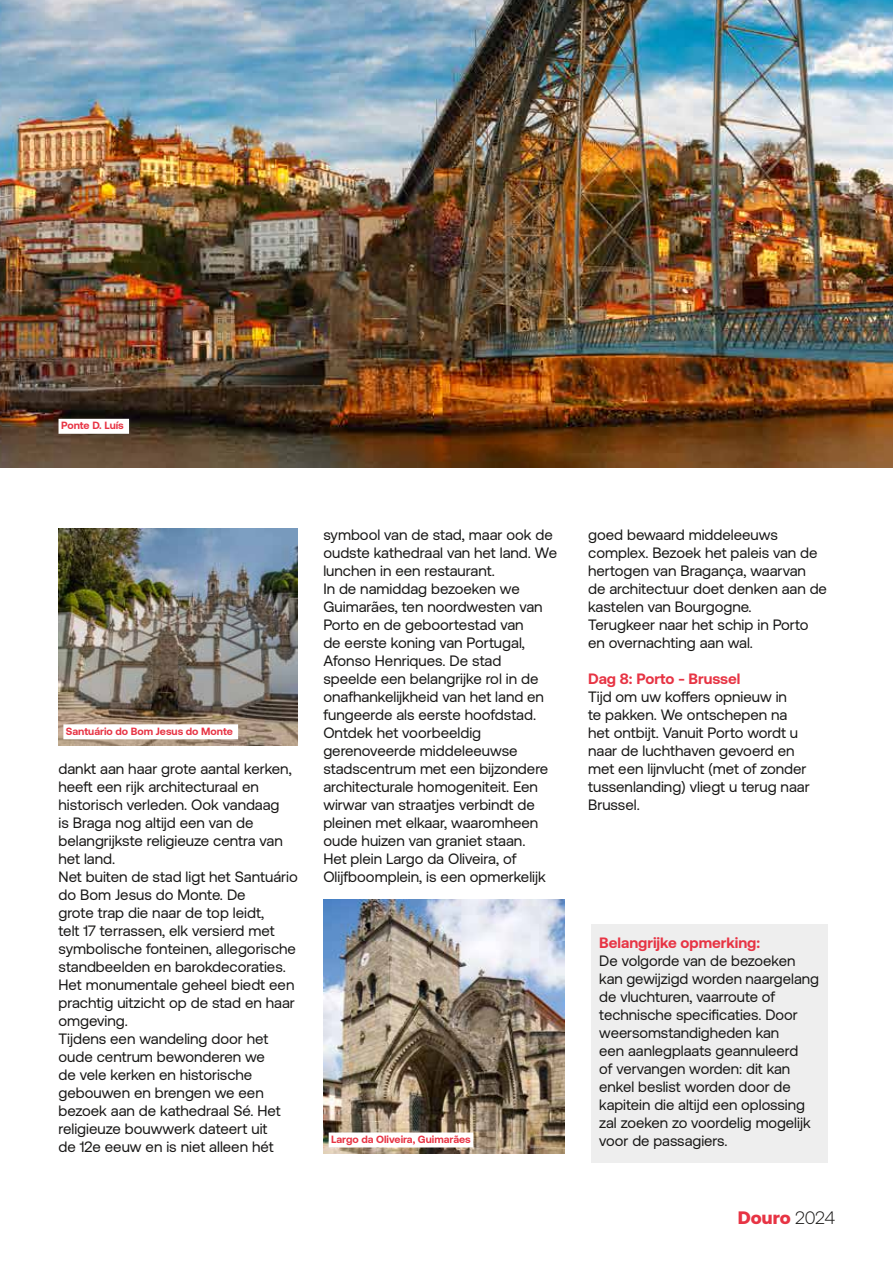
<style>
.page{position:relative;width:893px;height:1263px;background:#fff}
.page>*{position:absolute;margin:0;border:0;box-sizing:border-box;transform-origin:0 0}
.t1{font:900 18px "Aeonik";color:#e73444}
.t2{font:15px/18px "Aeonik";color:#181716}
.t3{font:700 15px "Aeonik";color:#e73444}
.t4{font:700 10.5px "Aeonik";color:#e73444}
.s1{font-weight:300;color:#181716}
</style>
<div class="page">
<div style="left:591px;top:924px;width:236px;height:238px;background:#eee"></div>
<img style="left:59px;top:528px;width:239px;height:218px">
<img style="left:324px;top:899px;width:241px;height:255px">
<div style="left:63px;top:724px;width:175px;height:15px;background:#fff"></div>
<div style="left:329px;top:1132px;width:144px;height:15px;background:#fff"></div>
<img style="left:0;top:0;width:893px;height:468px">
<div style="left:59px;top:419px;width:70px;height:15px;background:#fff"></div>
<p class="t4" style="left:61px;top:420px;width:64px">Ponte D. Luís</p>
<p class="t4" style="left:66px;top:725px;width:168px">Santuário do Bom Jesus do Monte</p>
<p class="t2" style="left:59px;top:760px;width:241px">dankt aan haar grote aantal kerken, heeft een rijk architecturaal en historisch verleden. Ook vandaag<br>is Braga nog altijd een van de belangrijkste religieuze centra van het land.<br>Net buiten de stad ligt het Santuário do Bom Jesus do Monte. De<br>grote trap die naar de top leidt,<br>telt 17 terrassen, elk versierd met symbolische fonteinen, allegorische standbeelden en barokdecoraties.<br>Het monumentale geheel biedt een prachtig uitzicht op de stad en haar omgeving.<br>Tijdens een wandeling door het oude centrum bewonderen we<br>de vele kerken en historische gebouwen en brengen we een bezoek aan de kathedraal Sé. Het religieuze bouwwerk dateert uit<br>de 12e eeuw en is niet alleen hét</p>
<p class="t2" style="left:323px;top:526px;width:235px">symbool van de stad, maar ook de oudste kathedraal van het land. We lunchen in een restaurant.<br>In de namiddag bezoeken we<br>Guimarães, ten noordwesten van<br>Porto en de geboortestad van<br>de eerste koning van Portugal,<br>Afonso Henriques. De stad speelde een belangrijke rol in de onafhankelijkheid van het land en fungeerde als eerste hoofdstad.<br>Ontdek het voorbeeldig gerenoveerde middeleeuwse stadscentrum met een bijzondere architecturale homogeniteit. Een wirwar van straatjes verbindt de pleinen met elkaar, waaromheen oude huizen van graniet staan.<br>Het plein Largo da Oliveira, of<br>Olijfboomplein, is een opmerkelijk</p>
<p class="t2" style="left:588px;top:526px;width:240px">goed bewaard middeleeuws complex. Bezoek het paleis van de hertogen van Bragança, waarvan de architectuur doet denken aan de kastelen van Bourgogne.<br>Terugkeer naar het schip in Porto en overnachting aan wal.</p>
<p class="t3" style="left:588px;top:670px;width:154px">Dag 8: Porto - Brussel</p>
<p class="t2" style="left:588px;top:688px;width:223px">Tijd om uw koffers opnieuw in<br>te pakken. We ontschepen na het ontbijt. Vanuit Porto wordt u naar de luchthaven gevoerd en met een lijnvlucht (met of zonder tussenlanding) vliegt u terug naar<br>Brussel.</p>
<p class="t4" style="left:331px;top:1133px;width:141px">Largo da Oliveira, Guimarães</p>
<p class="t3" style="left:599px;top:934px;width:162px">Belangrijke opmerking:</p>
<p class="t2" style="left:599px;top:951px;width:221px">De volgorde van de bezoeken kan gewijzigd worden naargelang de vluchturen, vaarroute of technische specificaties. Door weersomstandigheden kan<br>een aanlegplaats geannuleerd<br>of vervangen worden: dit kan enkel beslist worden door de kapitein die altijd een oplossing zal zoeken zo voordelig mogelijk voor de passagiers.</p>
<p class="t1" style="left:738px;top:1207px;width:98px">Douro <span class="s1">2024</span></p>
</div>
